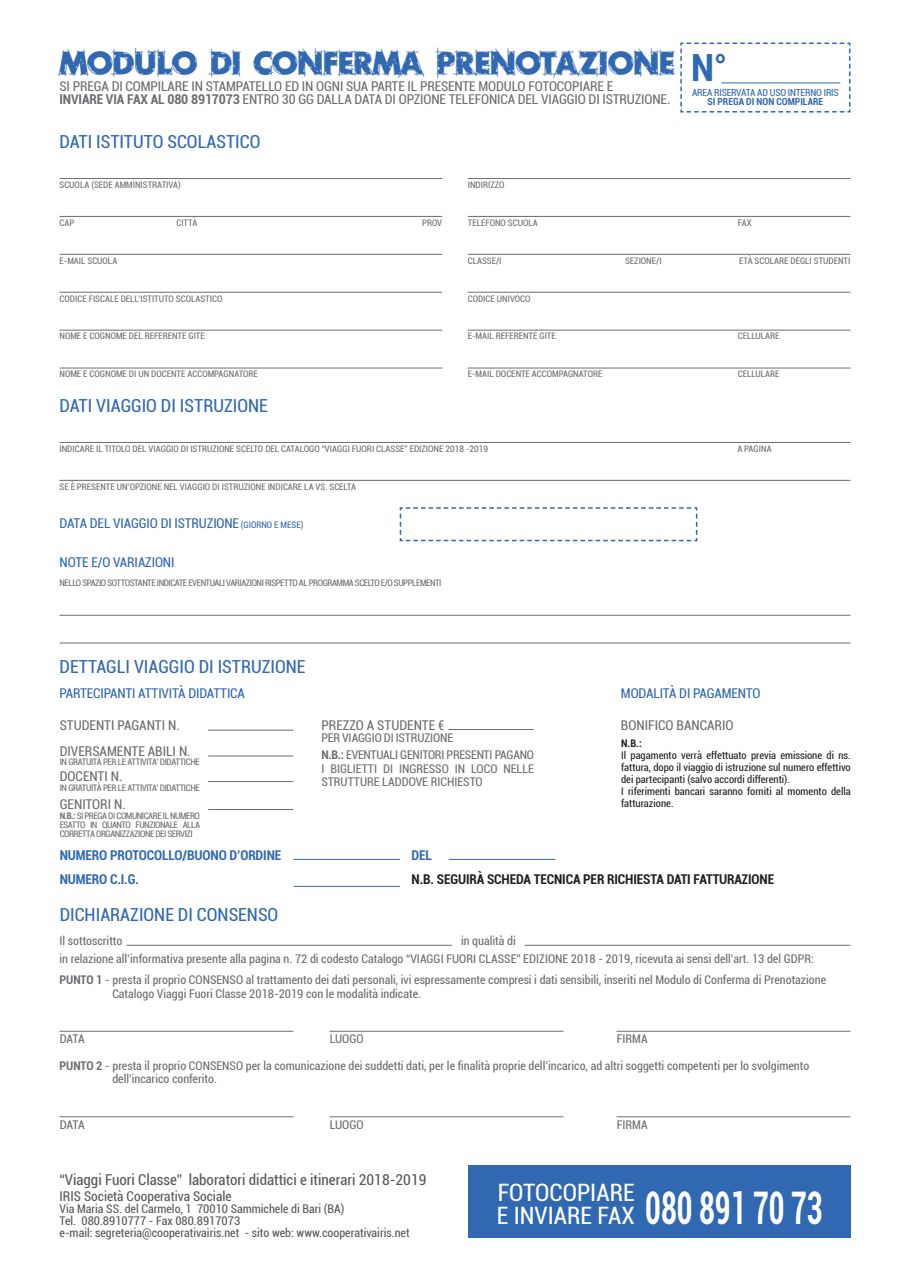
<style>
.page{position:relative;width:910px;height:1280px;background:#fff}
.page>*{position:absolute;margin:0;border:0;box-sizing:border-box;transform-origin:0 0}
.t1{font:700 condensed 45px "Roboto";color:#fff;scale:.67 1}
.t2{font:700 condensed 37.5px "Roboto";color:#3068b2}
.t3{font:31.5px "Rough Draft";letter-spacing:-.015em;color:#3068b2}
.t4{font:condensed 24px "Roboto";color:#fff}
.t5{font:condensed 18px "Roboto";color:#3068b2}
.t6{font:condensed 15px "Roboto";color:#57585a}
.t7{font:condensed 13.5px "Roboto";letter-spacing:-.01em;color:#6c6d70}
.t8{font:condensed 13.5px "Roboto";letter-spacing:-.01em;color:#3068b2}
.t9{font:700 condensed 13.5px "Roboto";letter-spacing:-.01em;color:#231f20}
.t10{font:700 condensed 13.5px "Roboto";letter-spacing:-.01em;color:#3068b2}
.t11{font:condensed 13.5px "Roboto";color:#57585a}
.t12{font:condensed 12px/13.5px "Roboto";color:#6c6d70}
.t13{font:condensed 12px "Roboto";color:#57585a}
.t14{font:condensed 12px "Roboto";letter-spacing:-.02em;color:#6c6d70}
.t15{font:condensed 10.5px/12px "Roboto";color:#231f20;text-align:justify}
.t16{font:700 condensed 10.5px "Roboto";color:#231f20}
.t17{font:condensed 9.75px "Roboto";letter-spacing:-.02em;color:#3068b2}
.t18{font:700 condensed 9.75px "Roboto";color:#3068b2}
.t19{font:condensed 9px/9px "Roboto";color:#6c6d70;text-align:justify}
.t20{font:condensed 9px "Roboto";letter-spacing:-.05em;color:#6c6d70}
.t21{font:condensed 9px "Roboto";letter-spacing:-.04em;color:#6c6d70}
.s1{font-weight:700}
.s2{font-size:9px}
</style>
<div class="page">
<hr style="left:60px;top:254px;width:382px;height:1px;background:#6c6d70">
<hr style="left:468px;top:254px;width:382px;height:1px;background:#6c6d70">
<hr style="left:60px;top:292px;width:382px;height:1px;background:#6c6d70">
<hr style="left:468px;top:216px;width:382px;height:1px;background:#6c6d70">
<hr style="left:60px;top:216px;width:382px;height:1px;background:#6c6d70">
<hr style="left:468px;top:330px;width:382px;height:1px;background:#6c6d70">
<hr style="left:60px;top:330px;width:382px;height:1px;background:#6c6d70">
<hr style="left:468px;top:292px;width:382px;height:1px;background:#6c6d70">
<svg style="left:680px;top:42px;width:171px;height:71px"></svg>
<hr style="left:721px;top:83px;width:119px;height:1px;background:#3068b2">
<hr style="left:60px;top:178px;width:382px;height:1px;background:#6c6d70">
<hr style="left:468px;top:178px;width:382px;height:1px;background:#6c6d70">
<hr style="left:468px;top:368px;width:382px;height:1px;background:#6c6d70">
<hr style="left:60px;top:368px;width:382px;height:1px;background:#6c6d70">
<svg style="left:399px;top:507px;width:299px;height:35px"></svg>
<hr style="left:60px;top:442px;width:790px;height:1px;background:#6c6d70">
<hr style="left:60px;top:480px;width:790px;height:1px;background:#6c6d70">
<hr style="left:60px;top:615px;width:790px;height:1px;background:#6c6d70">
<hr style="left:60px;top:643px;width:790px;height:1px;background:#6c6d70">
<hr style="left:60px;top:1031px;width:233px;height:1px;background:#6c6d70">
<hr style="left:60px;top:1116px;width:233px;height:1px;background:#6c6d70">
<hr style="left:330px;top:1031px;width:233px;height:1px;background:#6c6d70">
<hr style="left:330px;top:1116px;width:233px;height:1px;background:#6c6d70">
<hr style="left:617px;top:1031px;width:233px;height:1px;background:#6c6d70">
<hr style="left:617px;top:1116px;width:233px;height:1px;background:#6c6d70">
<hr style="left:126px;top:945px;width:326px;height:1px;background:#6c6d70">
<hr style="left:525px;top:945px;width:325px;height:1px;background:#6c6d70">
<hr style="left:208px;top:730px;width:85px;height:1px;background:#6c6d70">
<hr style="left:208px;top:756px;width:85px;height:1px;background:#6c6d70">
<hr style="left:208px;top:781px;width:85px;height:1px;background:#6c6d70">
<hr style="left:208px;top:809px;width:85px;height:1px;background:#6c6d70">
<hr style="left:449px;top:729px;width:85px;height:1px;background:#6c6d70">
<hr style="left:294px;top:859px;width:106px;height:1px;background:#3068b2">
<hr style="left:294px;top:886px;width:106px;height:1px;background:#3068b2">
<hr style="left:449px;top:859px;width:106px;height:1px;background:#3068b2">
<div style="left:468px;top:1165px;width:382px;height:72px;background:#3068b2"></div>
<p class="t3" style="left:60px;top:43px;width:617px">MODULO DI CONFERMA PRENOTAZIONE</p>
<p class="t2" style="left:691px;top:42px;width:38px">N°</p>
<p class="t17" style="left:692px;top:86px;width:148px">AREA RISERVATA AD USO INTERNO IRIS</p>
<p class="t18" style="left:707px;top:95px;width:117px">SI PREGA DI NON COMPILARE</p>
<p class="t7" style="left:60px;top:77px;width:555px">SI PREGA DI COMPILARE IN STAMPATELLO ED IN OGNI SUA PARTE IL PRESENTE MODULO FOTOCOPIARE E</p>
<p class="t7" style="left:60px;top:90px;width:612px"><span class="s1">INVIARE VIA FAX AL 080 8917073</span> ENTRO 30 GG DALLA DATA DI OPZIONE TELEFONICA DEL VIAGGIO DI ISTRUZIONE.</p>
<p class="t5" style="left:60px;top:129px;width:202px">DATI ISTITUTO SCOLASTICO</p>
<p class="t19" style="left:60px;top:180px;width:123px">SCUOLA (SEDE AMMINISTRATIVA)</p>
<p class="t19" style="left:468px;top:180px;width:38px">INDIRIZZO</p>
<p class="t19" style="left:60px;top:218px;width:16px">CAP</p>
<p class="t19" style="left:176px;top:218px;width:22px">CITTÀ</p>
<p class="t19" style="left:422px;top:218px;width:22px">PROV</p>
<p class="t19" style="left:468px;top:218px;width:72px">TELEFONO SCUOLA</p>
<p class="t19" style="left:738px;top:218px;width:15px">FAX</p>
<p class="t19" style="left:60px;top:256px;width:59px">E-MAIL SCUOLA</p>
<p class="t19" style="left:468px;top:256px;width:35px">CLASSE/I</p>
<p class="t19" style="left:625px;top:256px;width:38px">SEZIONE/I</p>
<p class="t19" style="left:739px;top:256px;width:113px">ETÀ SCOLARE DEGLI STUDENTI</p>
<p class="t19" style="left:60px;top:294px;width:164px">CODICE FISCALE DELL’ISTITUTO SCOLASTICO</p>
<p class="t19" style="left:468px;top:294px;width:64px">CODICE UNIVOCO</p>
<p class="t19" style="left:60px;top:331px;width:147px">NOME E COGNOME DEL REFERENTE GITE</p>
<p class="t19" style="left:468px;top:331px;width:90px">E-MAIL REFERENTE GITE</p>
<p class="t19" style="left:738px;top:331px;width:43px">CELLULARE</p>
<p class="t19" style="left:60px;top:369px;width:200px">NOME E COGNOME DI UN DOCENTE ACCOMPAGNATORE</p>
<p class="t19" style="left:468px;top:369px;width:136px">E-MAIL DOCENTE ACCOMPAGNATORE</p>
<p class="t19" style="left:738px;top:369px;width:43px">CELLULARE</p>
<p class="t5" style="left:60px;top:393px;width:210px">DATI VIAGGIO DI ISTRUZIONE</p>
<p class="t19" style="left:60px;top:444px;width:430px">INDICARE IL TITOLO DEL VIAGGIO DI ISTRUZIONE SCELTO DEL CATALOGO “VIAGGI FUORI CLASSE” EDIZIONE 2018 -2019</p>
<p class="t19" style="left:60px;top:482px;width:298px">SE È PRESENTE UN’OPZIONE NEL VIAGGIO DI ISTRUZIONE INDICARE LA VS. SCELTA</p>
<p class="t8" style="left:60px;top:514px;width:245px">DATA DEL VIAGGIO DI ISTRUZIONE <span class="s2">(GIORNO E MESE)</span></p>
<p class="t8" style="left:60px;top:553px;width:116px">NOTE E/O VARIAZIONI</p>
<p class="t20" style="left:60px;top:577px;width:383px">NELLO SPAZIO SOTTOSTANTE INDICATE EVENTUALI VARIAZIONI RISPETTO AL PROGRAMMA SCELTO E/O SUPPLEMENTI</p>
<p class="t19" style="left:737px;top:444px;width:36px">A PAGINA</p>
<p class="t5" style="left:60px;top:654px;width:248px">DETTAGLI VIAGGIO DI ISTRUZIONE</p>
<p class="t8" style="left:60px;top:683px;width:187px">PARTECIPANTI ATTIVITÀ DIDATTICA</p>
<p class="t8" style="left:621px;top:684px;width:141px">MODALITÀ DI PAGAMENTO</p>
<p class="t7" style="left:621px;top:716px;width:114px">BONIFICO BANCARIO</p>
<p class="t16" style="left:621px;top:736px;width:22px">N.B.:</p>
<p class="t15" style="left:621px;top:749px;width:231px">Il pagamento verrà effettuato previa emissione di ns. fattura, dopo il viaggio di istruzione sul numero effettivo dei partecipanti (salvo accordi differenti).</p>
<p class="t15" style="left:621px;top:785px;width:231px">I riferimenti bancari saranno forniti al momento della fatturazione.</p>
<p class="t7" style="left:60px;top:716px;width:121px">STUDENTI PAGANTI N.</p>
<p class="t7" style="left:321px;top:716px;width:125px">PREZZO A STUDENTE €</p>
<p class="t12" style="left:321px;top:731px;width:133px">PER VIAGGIO DI ISTRUZIONE</p>
<p class="t7" style="left:60px;top:741px;width:132px">DIVERSAMENTE ABILI N.</p>
<p class="t21" style="left:60px;top:756px;width:142px">IN GRATUITÀ PER LE ATTIVITA’ DIDATTICHE</p>
<p class="t14" style="left:321px;top:746px;width:214px"><span class="s1">N.B.:</span> EVENTUALI GENITORI PRESENTI PAGANO</p>
<p class="t12" style="left:321px;top:761px;width:214px">I BIGLIETTI DI INGRESSO IN LOCO NELLE<br>STRUTTURE LADDOVE RICHIESTO</p>
<p class="t7" style="left:60px;top:767px;width:64px">DOCENTI N.</p>
<p class="t7" style="left:60px;top:795px;width:68px">GENITORI N.</p>
<p class="t21" style="left:60px;top:781px;width:142px">IN GRATUITÀ PER LE ATTIVITA’ DIDATTICHE</p>
<p class="t19" style="left:60px;top:811px;width:142px"><span class="s1">N.B.:</span> SI PREGA DI COMUNICARE IL NUMERO ESATTO IN QUANTO FUNZIONALE ALLA CORRETTA ORGANIZZAZIONE DEI SERVIZI</p>
<p class="t10" style="left:60px;top:845px;width:223px">NUMERO PROTOCOLLO/BUONO D’ORDINE</p>
<p class="t10" style="left:412px;top:845px;width:22px">DEL</p>
<p class="t10" style="left:60px;top:870px;width:81px">NUMERO C.I.G.</p>
<p class="t9" style="left:412px;top:870px;width:364px">N.B. SEGUIRÀ SCHEDA TECNICA PER RICHIESTA DATI FATTURAZIONE</p>
<p class="t5" style="left:60px;top:902px;width:220px">DICHIARAZIONE DI CONSENSO</p>
<p class="t12" style="left:60px;top:933px;width:64px">Il sottoscritto</p>
<p class="t12" style="left:60px;top:951px;width:756px">in relazione all’informativa presente alla pagina n. 72 di codesto Catalogo “VIAGGI FUORI CLASSE” EDIZIONE 2018 - 2019, ricevuta ai sensi dell’art. 13 del GDPR:</p>
<p class="t12" style="left:60px;top:973px;width:768px"><span class="s1">PUNTO 1</span> - presta il proprio CONSENSO al trattamento dei dati personali, ivi espressamente compresi i dati sensibili, inseriti nel Modulo di Conferma di Prenotazione</p>
<p class="t12" style="left:112px;top:986px;width:310px">Catalogo Viaggi Fuori Classe 2018-2019 con le modalità indicate.</p>
<p class="t12" style="left:461px;top:933px;width:56px">in qualità di</p>
<p class="t12" style="left:60px;top:1032px;width:26px">DATA</p>
<p class="t12" style="left:330px;top:1032px;width:35px">LUOGO</p>
<p class="t12" style="left:617px;top:1032px;width:32px">FIRMA</p>
<p class="t12" style="left:60px;top:1058px;width:751px"><span class="s1">PUNTO 2</span> - presta il proprio CONSENSO per la comunicazione dei suddetti dati, per le finalità proprie dell’incarico, ad altri soggetti competenti per lo svolgimento</p>
<p class="t12" style="left:112px;top:1072px;width:106px">dell’incarico conferito.</p>
<p class="t12" style="left:60px;top:1117px;width:26px">DATA</p>
<p class="t12" style="left:330px;top:1117px;width:35px">LUOGO</p>
<p class="t6" style="left:60px;top:1169px;width:368px">“Viaggi Fuori Classe” laboratori didattici e itinerari 2018-2019</p>
<p class="t11" style="left:60px;top:1187px;width:174px">IRIS Società Cooperativa Sociale</p>
<p class="t13" style="left:60px;top:1200px;width:286px">Via Maria SS. del Carmelo, 1 70010 Sammichele di Bari (BA)</p>
<p class="t13" style="left:60px;top:1212px;width:182px">Tel. 080.8910777 - Fax 080.8917073</p>
<p class="t13" style="left:60px;top:1224px;width:352px">e-mail: segreteria@cooperativairis.net - sito web: www.cooperativairis.net</p>
<p class="t12" style="left:617px;top:1117px;width:32px">FIRMA</p>
<p class="t4" style="left:498px;top:1176px;width:138px">FOTOCOPIARE</p>
<p class="t4" style="left:497px;top:1199px;width:139px">E INVIARE FAX</p>
<p class="t1" style="left:645px;top:1176px;width:266px">080 891 70 73</p>
</div>
